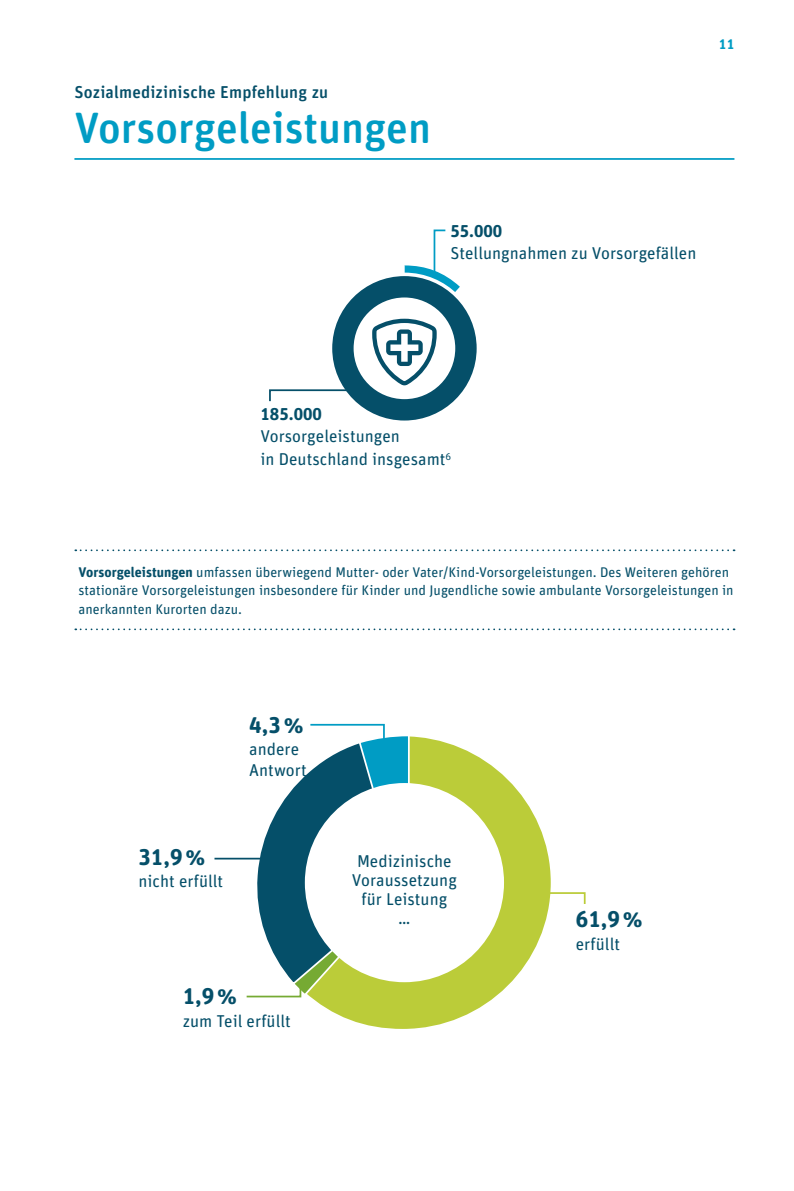
<style>
.page{position:relative;width:794px;height:1191px;background:#fff}
.page>*{position:absolute;margin:0;border:0;box-sizing:border-box;transform-origin:0 0}
.H2_Kapitelheadline{font:500 43.75px "Unit Rounded Pro";color:#009cc4}
.Fließtext{font:700 22.75px "Unit Rounded Pro";color:#054f69}
.Fließtext-2{font:17.15px/22.8px "Unit Rounded Pro";color:#054f69}
.Absatzheadline{font:500 17.15px "Unit Rounded Pro";letter-spacing:.01em;color:#054f69}
.Fließtext-3{font:700 17.15px "Unit Rounded Pro";color:#054f69}
.Unterzeilen{font:14px/18.2px "Unit Rounded Pro";color:#054f69}
.t1{font:700 14px "Unit Rounded Pro";color:#009cc4}
.s1{font-weight:700}
</style>
<div class="page">
<hr style="left:74px;top:158px;width:660px;height:2px;background:#009cc4">
<svg style="left:312px;top:736px;width:239px;height:293px"></svg>
<div style="left:305px;top:783px;width:199px;height:199px;background:#fff;border-radius:50%"></div>
<svg style="left:529px;top:891px;width:57px;height:14px"></svg>
<hr style="left:214px;top:857px;width:60px;height:2px;background:#054f69">
<svg style="left:245px;top:723px;width:165px;height:275px"></svg>
<svg style="left:269px;top:229px;width:208px;height:192px"></svg>
<svg style="left:75px;top:549px;width:659px;height:2px"></svg>
<svg style="left:75px;top:628px;width:659px;height:2px"></svg>
<p class="Absatzheadline" style="left:74px;top:80px;width:255px">Sozialmedizinische Empfehlung zu</p>
<p class="H2_Kapitelheadline" style="left:74px;top:97px;width:358px">Vorsorgeleistungen</p>
<p class="t1" style="left:719px;top:34px;width:17px">11</p>
<p class="Fließtext-3" style="left:450px;top:218px;width:54px">55.000</p>
<p class="Fließtext-2" style="left:450px;top:241px;width:248px">Stellungnahmen zu Vorsorgefällen</p>
<p class="Fließtext-3" style="left:260px;top:401px;width:63px">185.000</p>
<p class="Fließtext-2" style="left:260px;top:424px;width:192px">Vorsorgeleistungen<br>in Deutschland insgesamt<sup>6</sup></p>
<p class="Unterzeilen" style="left:79px;top:562px;width:656px"><span class="s1">Vorsorgeleistungen</span> umfassen überwiegend Mutter- oder Vater/Kind-Vorsorgeleistungen. Des Weiteren gehören stationäre Vorsorgeleistungen insbesondere für Kinder und Jugendliche sowie ambulante Vorsorgeleistungen in anerkannten Kurorten dazu.</p>
<p class="Fließtext" style="left:249px;top:708px;width:56px">4,3%</p>
<p class="Fließtext-2" style="left:249px;top:738px;width:59px;line-height:21px">andere<br>Antwort</p>
<p class="Fließtext" style="left:138px;top:840px;width:68px">31,9%</p>
<p class="Fließtext-2" style="left:138px;top:869px;width:86px">nicht erfüllt</p>
<p class="Fließtext" style="left:183px;top:979px;width:56px">1,9%</p>
<p class="Fließtext-2" style="left:183px;top:1008px;width:110px">zum Teil erfüllt</p>
<p class="Fließtext-2" style="left:357px;top:848px;width:96px">Medizinische</p>
<p class="Fließtext-2" style="left:352px;top:868px;width:107px">Voraussetzung</p>
<p class="Fließtext-2" style="left:361px;top:889px;width:87px;line-height:19.2px;text-align:center">für Leistung …</p>
<p class="Fließtext" style="left:576px;top:902px;width:68px">61,9%</p>
<p class="Fließtext-2" style="left:576px;top:931px;width:46px">erfüllt</p>
</div>
